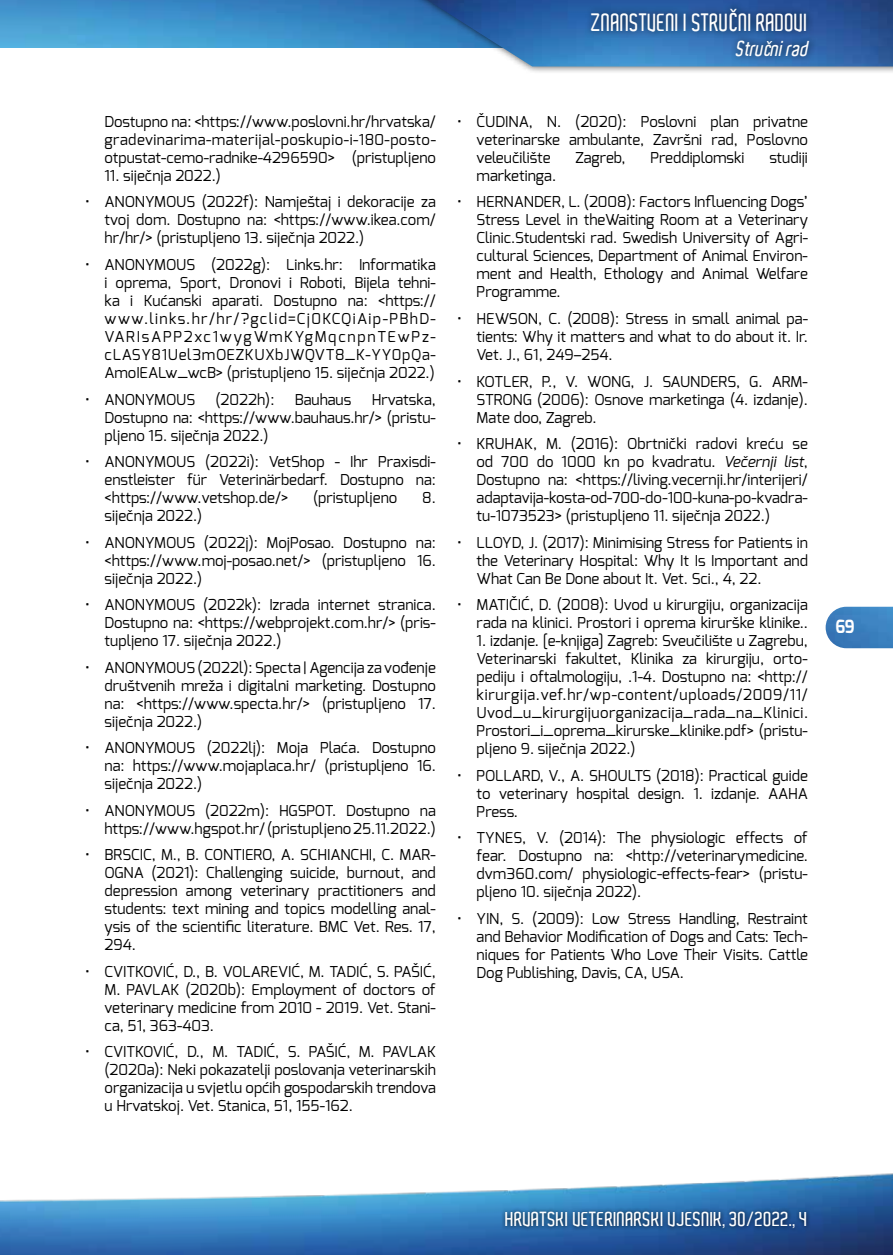
<style>
.page{position:relative;width:893px;height:1255px;background:#fff}
.page>*{position:absolute;margin:0;border:0;box-sizing:border-box;transform-origin:0 0}
.t1{font:600 24px "Aldo";color:#fff;scale:.9 1}
.t2{font:italic 600 21px "Aldo";color:#fff;scale:.9 1}
.t3{font:600 19.5px "Aldo";color:#fff}
.t4{font:700 18.15px "Exo";color:#fff;scale:.9 1}
.t5{font:15px/18px "Exo";color:#000;text-align:justify}
.s1{font-family:"Libel Suit Rg";font-weight:400;font-size:22.5px}
.s2{font-family:"Libel Suit Rg";font-weight:400;font-size:18.45px}
.s3{font-style:italic}
</style>
<div class="page">
<img style="left:0;top:0;width:388px;height:47px">
<div style="left:388px;top:0;width:505px;height:75px;background:#000;opacity:.75"></div>
<img style="left:395px;top:0;width:498px;height:66px">
<img style="left:0;top:1173px;width:893px;height:81px">
<img style="left:826px;top:606px;width:67px;height:42px">
<div style="left:501px;top:1207px;width:310px;height:25px;background:#000;opacity:.75"></div>
<div style="left:584px;top:1px;width:233px;height:63px;background:#000;opacity:.75"></div>
<h1 class="t1" style="left:591px;top:9px;width:242px">ZNANSTVENI I STRU<span class="s1">Č</span>NI RADOVI</h1>
<h2 class="t2" style="left:735px;top:36px;width:87px">Stru<span class="s2">č</span>nirad</h2>
<p class="t5" style="left:105px;top:112px;width:333px">Dostupno na: &lt;https://www.poslovni.hr/hrvatska/ gradevinarima-materijal-poskupio-i-180-posto&shy;otpustat-cemo-radnike-4296590&gt; (pristupljeno</p>
<p class="t5" style="left:105px;top:166px;width:118px">11. siječnja 2022.)</p>
<p class="t5" style="left:105px;top:193px;width:333px;text-indent:-20px">• ANONYMOUS (2022f): Namještaj i dekoracije za tvoj dom. Dostupno na: &lt;https://www.ikea.com/ hr/hr/&gt; (pristupljeno 13. siječnja 2022.)</p>
<p class="t5" style="left:105px;top:255px;width:333px;text-indent:-20px">• ANONYMOUS (2022g): Links.hr: Informatika i oprema, Sport, Dronovi i Roboti, Bijela tehni&shy;ka i Kućanski aparati. Dostupno na: &lt;https:// www.links.hr/hr/?gclid=Cj0KCQiAip-PBhD-VARIsAPP2xc1wygWmKYgMqcnpnTEwPz&shy;cLASY81Uel3mOEZKUXbJWQVT8_K-YY0pQa-AmoIEALw_wcB&gt; (pristupljeno 15. siječnja 2022.)</p>
<p class="t5" style="left:85px;top:390px;width:112px">• ANONYMOUS</p>
<p class="t5" style="left:216px;top:390px;width:60px">(2022h):</p>
<p class="t5" style="left:295px;top:390px;width:58px">Bauhaus</p>
<p class="t5" style="left:105px;top:390px;width:333px;text-indent:267px">Hrvatska, Dostupno na: &lt;https://www.bauhaus.hr/&gt; (pristu&shy;pljeno 15. siječnja 2022.)</p>
<p class="t5" style="left:105px;top:452px;width:333px;text-indent:-20px">• ANONYMOUS (2022i): VetShop - Ihr Praxisdi&shy;enstleister für Veterinärbedarf. Dostupno na: &lt;https://www.vetshop.de/&gt;</p>
<p class="t5" style="left:313px;top:488px;width:86px">(pristupljeno</p>
<p class="t5" style="left:422px;top:488px;width:15px">8.</p>
<p class="t5" style="left:105px;top:506px;width:99px">siječnja 2022.)</p>
<p class="t5" style="left:105px;top:533px;width:333px;text-indent:-20px">• ANONYMOUS (2022j): MojPosao. Dostupno na: &lt;https://www.moj-posao.net/&gt; (pristupljeno 16. siječnja 2022.)</p>
<p class="t5" style="left:105px;top:595px;width:333px;text-indent:-20px">• ANONYMOUS (2022k): Izrada internet stranica.<br>Dostupno na: &lt;https://webprojekt.com.hr/&gt; (pris&shy;tupljeno 17. siječnja 2022.)</p>
<p class="t5" style="left:105px;top:658px;width:333px;text-indent:-20px">• ANONYMOUS (2022l): Specta | Agencija za vođenje društvenih mreža i digitalni marketing. Dostupno na: &lt;https://www.specta.hr/&gt; (pristupljeno 17. siječnja 2022.)</p>
<p class="t5" style="left:105px;top:738px;width:333px;text-indent:-20px">• ANONYMOUS (2022lj): Moja Plaća. Dostupno na: https://www.mojaplaca.hr/ (pristupljeno 16. siječnja 2022.)</p>
<p class="t5" style="left:85px;top:801px;width:352px;text-align:right">• ANONYMOUS (2022m): HGSPOT. Dostupno na https://www.hgspot.hr/ (pristupljeno 25.11.2022.)</p>
<p class="t5" style="left:105px;top:845px;width:333px;text-indent:-20px">• BRSCIC, M., B. CONTIERO, A. SCHIANCHI, C. MAR-OGNA (2021): Challenging suicide, burnout, and depression among veterinary practitioners and students: text mining and topics modelling anal&shy;ysis of the scientific literature. BMC Vet. Res. 17, 294.</p>
<p class="t5" style="left:105px;top:962px;width:333px;text-indent:-20px">• CVITKOVIĆ, D., B. VOLAREVIĆ, M. TADIĆ, S. PAŠIĆ, M. PAVLAK (2020b): Employment of doctors of veterinary medicine from 2010 - 2019. Vet. Stani&shy;ca, 51, 363-403.</p>
<p class="t5" style="left:105px;top:1042px;width:333px;text-indent:-20px">• CVITKOVIĆ, D., M. TADIĆ, S. PAŠIĆ, M. PAVLAK (2020a): Neki pokazatelji poslovanja veterinarskih organizacija u svjetlu općih gospodarskih trendova u Hrvatskoj. Vet. Stanica, 51, 155-162.</p>
<p class="t5" style="left:477px;top:112px;width:333px;text-indent:-20px">• ČUDINA, N. (2020): Poslovni plan privatne veterinarske ambulante, Završni rad, Poslovno veleučilište</p>
<p class="t5" style="left:575px;top:148px;width:52px">Zagreb,</p>
<p class="t5" style="left:650px;top:148px;width:96px">Preddiplomski</p>
<p class="t5" style="left:769px;top:148px;width:40px">studiji</p>
<p class="t5" style="left:477px;top:166px;width:81px">marketinga.</p>
<p class="t5" style="left:477px;top:193px;width:333px;text-indent:-20px">• HERNANDER, L. (2008): Factors Influencing Dogs’ Stress Level in theWaiting Room at a Veterinary Clinic.Studentski rad. Swedish University of Agri&shy;cultural Sciences, Department of Animal Environ&shy;ment and Health, Ethology and Animal Welfare Programme.</p>
<p class="t5" style="left:477px;top:309px;width:333px;text-indent:-20px">• HEWSON, C. (2008): Stress in small animal pa&shy;tients: Why it matters and what to do about it. Ir.<br>Vet. J., 61, 249–254.</p>
<p class="t5" style="left:477px;top:372px;width:333px;text-indent:-20px">• KOTLER, P., V. WONG, J. SAUNDERS, G. ARM-STRONG (2006): Osnove marketinga (4. izdanje).<br>Mate doo, Zagreb.</p>
<p class="t5" style="left:477px;top:434px;width:333px;text-indent:-20px">• KRUHAK, M. (2016): Obrtnički radovi kreću se od 700 do 1000 kn po kvadratu. <span class="s3">Večernji list</span>, Dostupno na: &lt;https://living.vecernji.hr/interijeri/ adaptavija-kosta-od-700-do-100-kuna-po-kvadra&shy;tu-1073523&gt; (pristupljeno 11. siječnja 2022.)</p>
<p class="t5" style="left:477px;top:533px;width:333px;text-indent:-20px">• LLOYD, J. (2017): Minimising Stress for Patients in the Veterinary Hospital: Why It Is Important and What Can Be Done about It. Vet. Sci., 4, 22.</p>
<p class="t5" style="left:457px;top:595px;width:352px;text-align:right">• MATIČIĆ, D. (2008): Uvod u kirurgiju, organizacija rada na klinici. Prostori i oprema kirurške klinike..</p>
<p class="t5" style="left:477px;top:631px;width:333px">1. izdanje. [e-knjiga] Zagreb: Sveučilište u Zagrebu, Veterinarski fakultet, Klinika za kirurgiju, orto&shy;pediju i oftalmologiju, .1-4. Dostupno na: &lt;http:// kirurgija.vef.hr/wp-content/uploads/2009/11/ Uvod_u_kirurgijuorganizacija_rada_na_Klinici.<br>Prostori_i_oprema_kirurske_klinike.pdf&gt; (pristu&shy;pljeno 9. siječnja 2022.)</p>
<p class="t5" style="left:477px;top:766px;width:333px;text-indent:-20px">• POLLARD, V., A. SHOULTS (2018): Practical guide to veterinary hospital design. 1. izdanje. AAHA Press.</p>
<p class="t5" style="left:477px;top:828px;width:333px;text-indent:-20px">• TYNES, V. (2014): The physiologic effects of fear. Dostupno na: &lt;http://veterinarymedicine. dvm360.com/ physiologic-effects-fear&gt; (pristu&shy;pljeno 10. siječnja 2022).</p>
<p class="t5" style="left:477px;top:909px;width:333px;text-indent:-20px">• YIN, S. (2009): Low Stress Handling, Restraint and Behavior Modification of Dogs and Cats: Tech&shy;niques for Patients Who Love Their Visits. Cattle Dog Publishing, Davis, CA, USA.</p>
<p class="t4" style="left:835px;top:614px;width:23px">69</p>
<h3 class="t3" style="left:505px;top:1207px;width:304px">HRVATSKI VETERINARSKI VJESNIK, 30/2022., 4</h3>
</div>
